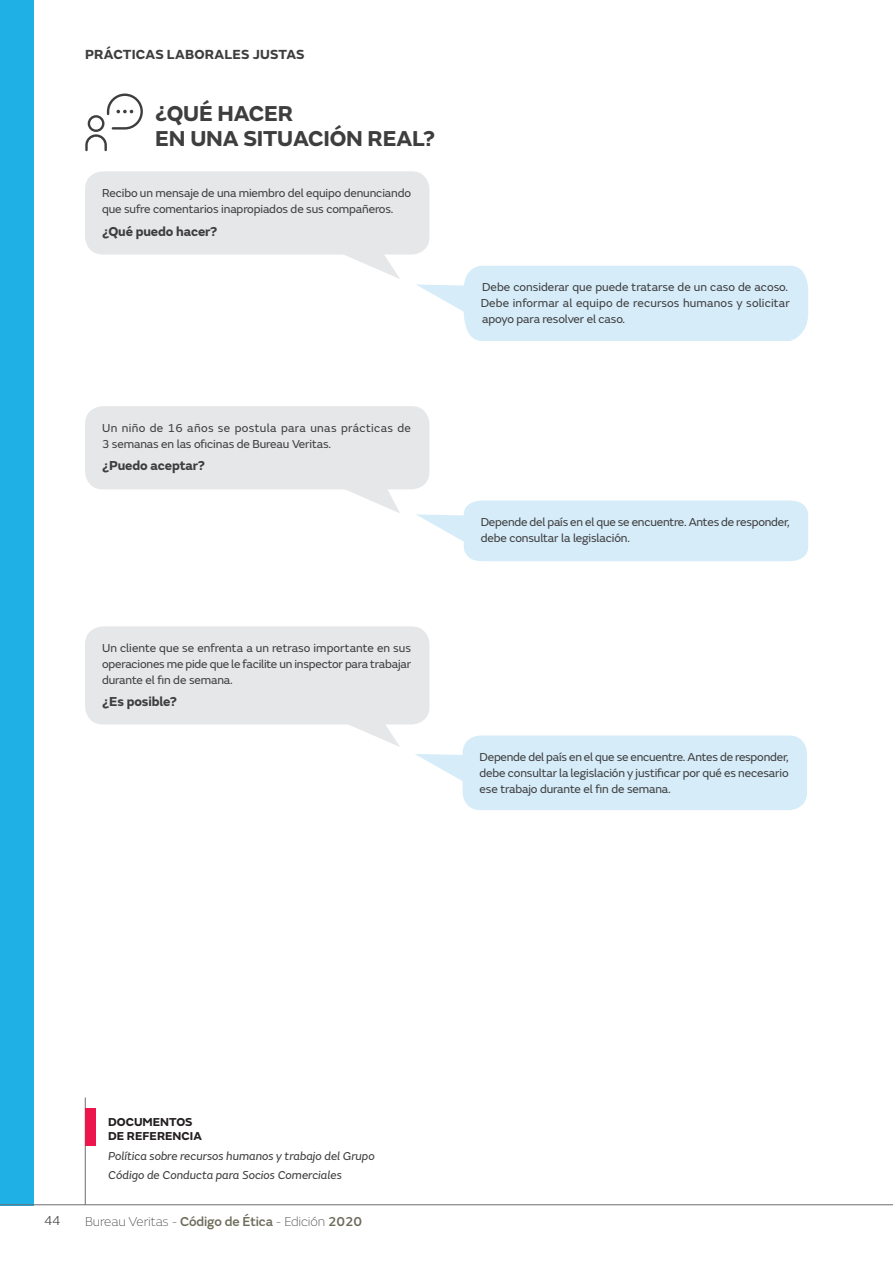
<style>
.page{position:relative;width:893px;height:1263px;background:#fff}
.page>*{position:absolute;margin:0;border:0;box-sizing:border-box;transform-origin:0 0}
.t1{font:700 22.5px/25.5px "FS Emeric";letter-spacing:-.01em;color:#3e3e3f}
.t2{font:700 13.8px "FS Emeric";letter-spacing:.005em;color:#3e3e3f}
.t3{font:700 13.5px "FS Emeric";letter-spacing:-.01em;color:#3e3e3f}
.t4{font:100 13.5px "FS Emeric";letter-spacing:-.01em;color:#3e3e3f}
.t5{font:300 13.5px "FS Emeric";color:#3e3e3f}
.t6{font:12px/15.8px "FS Emeric";letter-spacing:-.01em;color:#3e3e3f}
.t7{font:italic 12px/18.1px "FS Emeric";color:#3e3e3f}
.t8{font:12px/15.8px "FS Emeric";letter-spacing:.03em;color:#3e3e3f}
.t9{font:700 12px/14px "FS Emeric";color:#231f20}
.s1{font-weight:500;color:#6d6c5c}
</style>
<div class="page">
<div style="left:0;top:0;width:34px;height:1205px;background:#1fb0e6"></div>
<hr style="left:0;top:1204px;width:893px;height:1px;background:#6c6d70">
<svg style="left:346px;top:255px;width:54px;height:24px"></svg>
<svg style="left:85px;top:94px;width:58px;height:57px"></svg>
<hr style="left:85px;top:1097px;width:1px;height:108px;background:#6c6d70">
<div style="left:85px;top:1108px;width:10px;height:38px;background:#ed164c"></div>
<div style="left:85px;top:171px;width:344px;height:84px;background:#e6e7e9;border-radius:18px"></div>
<div style="left:85px;top:406px;width:344px;height:83px;background:#e6e7e9;border-radius:18px"></div>
<div style="left:85px;top:626px;width:344px;height:98px;background:#e6e7e9;border-radius:18px"></div>
<div style="left:463px;top:735px;width:344px;height:75px;background:#d6ecf9;border-radius:18px"></div>
<svg style="left:416px;top:266px;width:392px;height:75px;background:#daeef9"></svg>
<svg style="left:416px;top:500px;width:392px;height:61px;background:#daeef9"></svg>
<svg style="left:415px;top:754px;width:48px;height:28px"></svg>
<svg style="left:344px;top:489px;width:56px;height:24px"></svg>
<svg style="left:338px;top:724px;width:62px;height:23px"></svg>
<p class="t2" style="left:85px;top:49px;width:221px">PRÁCTICAS LABORALES JUSTAS</p>
<h1 class="t1" style="left:155px;top:102px;width:282px">¿QUÉ HACER<br>EN UNA SITUACIÓN REAL?</h1>
<p class="t6" style="left:102px;top:186px;width:310px">Recibo un mensaje de una miembro del equipo denunciando que sufre comentarios inapropiados de sus compañeros.</p>
<p class="t3" style="left:102px;top:226px;width:117px">¿Qué puedo hacer?</p>
<p class="t8" style="left:102px;top:421px;width:310px">Un niño de 16 años se postula para unas prácticas de<br>3 semanas en las oficinas de Bureau Veritas.</p>
<p class="t3" style="left:102px;top:461px;width:105px">¿Puedo aceptar?</p>
<p class="t6" style="left:102px;top:641px;width:311px;text-align:justify">Un cliente que se enfrenta a un retraso importante en sus operaciones me pide que le facilite un inspector para trabajar durante el fin de semana.</p>
<p class="t3" style="left:102px;top:697px;width:76px">¿Es posible?</p>
<p class="t6" style="left:481px;top:281px;width:310px">Debe considerar que puede tratarse de un caso de acoso.<br>Debe informar al equipo de recursos humanos y solicitar apoyo para resolver el caso.</p>
<p class="t6" style="left:481px;top:515px;width:310px">Depende del país en el que se encuentre. Antes de responder, debe consultar la legislación.</p>
<p class="t6" style="left:480px;top:750px;width:311px;text-align:justify">Depende del país en el que se encuentre. Antes de responder, debe consultar la legislación y justificar por qué es necesario ese trabajo durante el fin de semana.</p>
<p class="t9" style="left:108px;top:1116px;width:95px">DOCUMENTOS<br>DE REFERENCIA</p>
<p class="t7" style="left:108px;top:1148px;width:268px">Política sobre recursos humanos y trabajo del Grupo<br>Código de Conducta para Socios Comerciales</p>
<p class="t5" style="left:44px;top:1215px;width:18px">44</p>
<p class="t4" style="left:85px;top:1216px;width:279px">Bureau Veritas - <span class="s1">Código de Ética</span> - Edición <span class="s1">2020</span></p>
</div>
